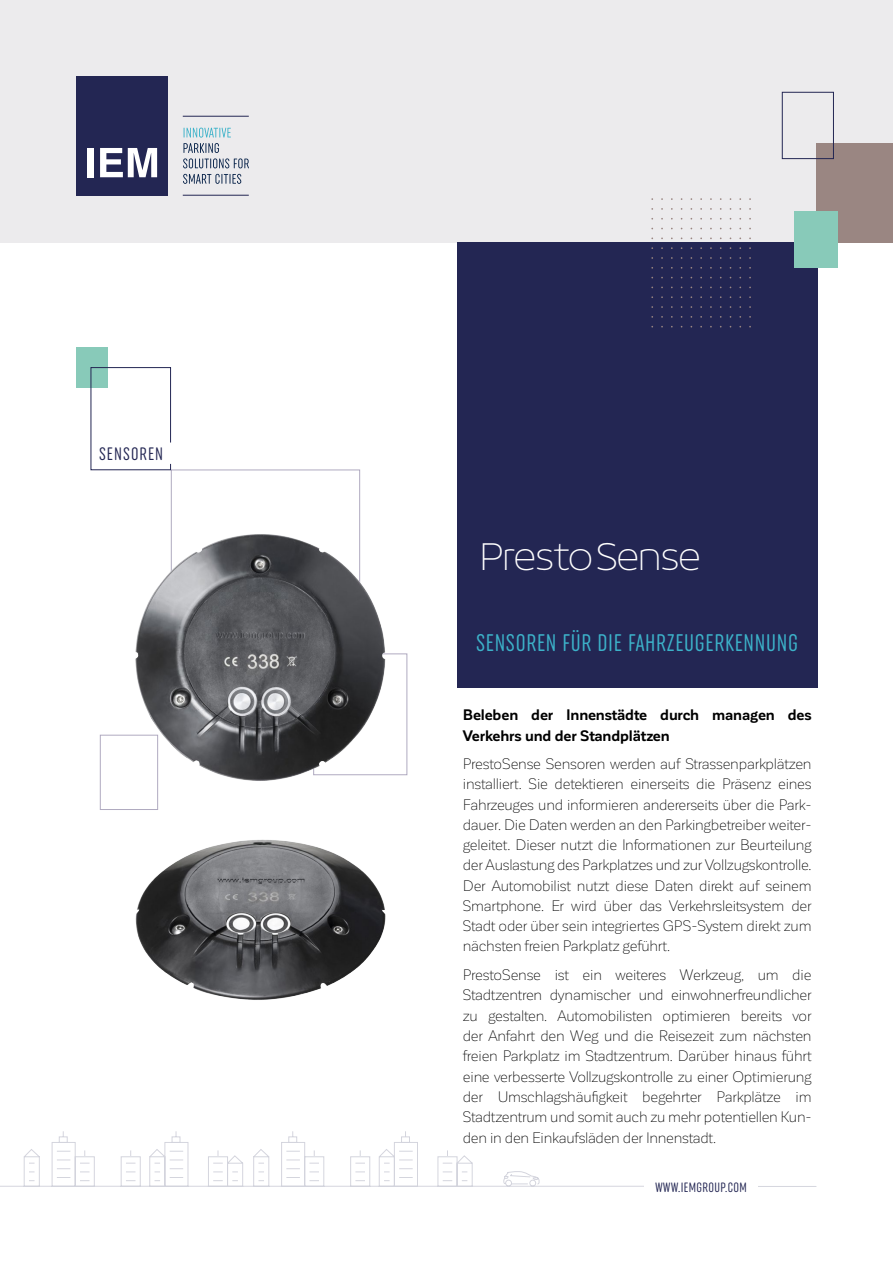
<style>
.page{position:relative;width:893px;height:1263px;background:#fff}
.page>*{position:absolute;margin:0;border:0;box-sizing:border-box;transform-origin:0 0}
.t1{font:100 43.5px "Concord";letter-spacing:-.01em;color:#fff}
.t2{font:24px "Uniform Rnd Ex Cond";letter-spacing:.03em;color:#3cb2c9}
.t3{font:18px "Uniform Rnd Ex Cond";letter-spacing:.06em;color:#232653}
.t4{font:300 15px/20.2px "Corporative Sans";letter-spacing:-.015em;color:#000;text-align:justify}
.t5{font:700 15px/21px "Corporative Sans";letter-spacing:-.01em;color:#000}
.t6{font:13.5px "Uniform Rnd Ex Cond";letter-spacing:.03em;color:#232653}
</style>
<div class="page">
<div style="left:0;top:0;width:893px;height:242px;background:#ecebed"></div>
<div style="left:816px;top:143px;width:77px;height:99px;background:#9a8682"></div>
<svg style="left:0;top:1131px;width:644px;height:56px"></svg>
<hr style="left:752px;top:1186px;width:64px;height:1px;background:#232653">
<div style="left:782px;top:92px;width:52px;height:67px;border:1px solid #232653"></div>
<svg style="left:183px;top:128px;width:66px;height:40px"></svg>
<svg style="left:183px;top:174px;width:58px;height:10px"></svg>
<hr style="left:183px;top:116px;width:66px;height:1px;background:#232653">
<hr style="left:183px;top:195px;width:66px;height:1px;background:#232653">
<div style="left:77px;top:77px;width:91px;height:119px;background:#232653"></div>
<svg style="left:100px;top:148px;width:57px;height:29px"></svg>
<div style="left:88px;top:148px;width:6px;height:29px;background:#fff"></div>
<div style="left:645px;top:1173px;width:113px;height:26px;background:#fff"></div>
<div style="left:457px;top:242px;width:360px;height:446px;background:#232653"></div>
<div style="left:795px;top:211px;width:43px;height:57px;background:#88cab9"></div>
<svg style="left:171px;top:469px;width:189px;height:26px"></svg>
<div style="left:100px;top:735px;width:58px;height:75px;border:1px solid #b0aac0"></div>
<div style="left:77px;top:347px;width:31px;height:41px;background:#88cab9"></div>
<svg style="left:90px;top:367px;width:81px;height:104px"></svg>
<img style="left:117px;top:495px;width:291px;height:301px">
<img style="left:135px;top:839px;width:251px;height:161px">
<p class="t3" style="left:99px;top:443px;width:63px">SENSOREN</p>
<h1 class="t1" style="left:480px;top:530px;width:222px">PrestoSense</h1>
<h2 class="t2" style="left:476px;top:628px;width:41px">SENSORE</h2>
<h2 class="t2" style="left:546px;top:628px;width:140px">N FÜR DIE FAHRZEUGER</h2>
<h2 class="t2" style="left:725px;top:628px;width:72px">KENNUNG</h2>
<p class="t5" style="left:463px;top:705px;width:350px">Beleben der Innenstädte durch managen des<br>Verkehrs und der Standplätzen</p>
<p class="t4" style="left:463px;top:754px;width:350px">PrestoSense Sensoren werden auf Strassenparkplätzen installiert. Sie detektieren einerseits die Präsenz eines Fahrzeuges und informieren andererseits über die Park&shy;dauer. Die Daten werden an den Parkingbetreiber weiter&shy;geleitet. Dieser nutzt die Informationen zur Beurteilung der Auslastung des Parkplatzes und zur Vollzugskontrolle.<br>Der Automobilist nutzt diese Daten direkt auf seinem Smartphone. Er wird über das Verkehrsleitsystem der Stadt oder über sein integriertes GPS-System direkt zum nächsten freien Parkplatz geführt.</p>
<p class="t4" style="left:463px;top:965px;width:350px">PrestoSense ist ein weiteres Werkzeug, um die Stadtzentren dynamischer und einwohnerfreundlicher zu gestalten. Automobilisten optimieren bereits vor der Anfahrt den Weg und die Reisezeit zum nächsten freien Parkplatz im Stadtzentrum. Darüber hinaus führt eine verbesserte Vollzugskontrolle zu einer Optimierung der Umschlagshäufigkeit begehrter Parkplätze im Stadtzentrum und somit auch zu mehr potentiellen Kun&shy;den in den Einkaufsläden der Innenstadt.</p>
<p class="t6" style="left:655px;top:1179px;width:85px">WWW.IEMGROUP.COM</p>
</div>
